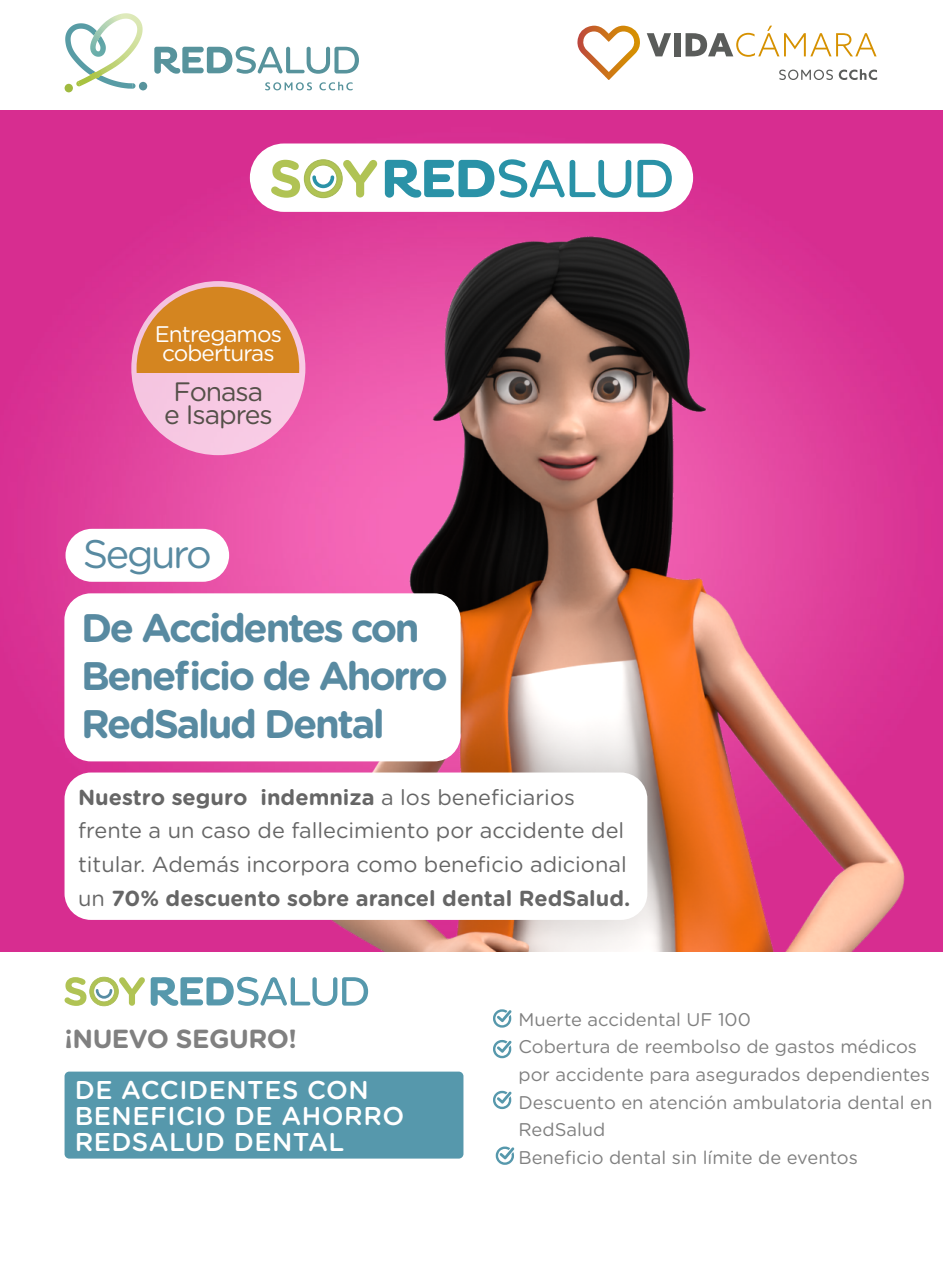
<style>
.page{position:relative;width:943px;height:1262px;background:#fff}
.page>*{position:absolute;margin:0;border:0;box-sizing:border-box;transform-origin:0 0}
.t1{font:700 39.83px/48px "Gotham Rounded";letter-spacing:-.06em;color:#588aa1}
.t2{font:39.83px "Gotham Rounded";letter-spacing:-.06em;color:#588aa1}
.t3{font:26.62px/22.7px "Gotham Rounded";letter-spacing:-.04em;color:#555049;text-align:center}
.t4{font:700 26.17px "Gotham Rounded";letter-spacing:-.02em;color:#808080}
.t5{font:500 25.72px/25.7px "Gotham Rounded";letter-spacing:.02em;color:#fff}
.t6{font:22.58px/19.3px "Gotham Rounded";letter-spacing:-.04em;color:#fff;text-align:center}
.t7{font:21.75px/33.6px "Gotham Rounded";color:#666}
.t8{font:18.38px/27.5px "Gotham Rounded";color:#808080}
.s1{font-weight:700}
</style>
<div class="page">
<img style="left:0;top:111px;width:943px;height:840px">
<img style="left:261px;top:193px;width:682px;height:758px">
<svg style="left:65px;top:976px;width:80px;height:30px"></svg>
<svg style="left:151px;top:976px;width:217px;height:29px"></svg>
<div style="left:65px;top:1071px;width:398px;height:87px;background:#5698ac;border-radius:5px"></div>
<svg style="left:493px;top:1009px;width:18px;height:18px"></svg>
<svg style="left:493px;top:1040px;width:18px;height:18px"></svg>
<svg style="left:493px;top:1090px;width:18px;height:19px"></svg>
<svg style="left:495px;top:1146px;width:19px;height:18px"></svg>
<svg style="left:132px;top:83px;width:4px;height:6px"></svg>
<svg style="left:65px;top:13px;width:60px;height:73px"></svg>
<svg style="left:76px;top:81px;width:4px;height:6px"></svg>
<div style="left:65px;top:84px;width:8px;height:8px;background:#a0ba40;border-radius:50%"></div>
<div style="left:139px;top:82px;width:8px;height:8px;background:#57939c;border-radius:50%"></div>
<svg style="left:154px;top:46px;width:205px;height:28px"></svg>
<svg style="left:265px;top:82px;width:47px;height:8px"></svg>
<svg style="left:319px;top:82px;width:34px;height:8px"></svg>
<div style="left:250px;top:143px;width:443px;height:69px;background:#fff;border-radius:34px"></div>
<svg style="left:271px;top:159px;width:106px;height:39px"></svg>
<svg style="left:637px;top:160px;width:34px;height:37px"></svg>
<svg style="left:385px;top:159px;width:246px;height:39px"></svg>
<div style="left:64px;top:593px;width:396px;height:168px;background:#fff;border-radius:26px"></div>
<svg style="left:646px;top:33px;width:25px;height:23px"></svg>
<div style="left:674px;top:33px;width:6px;height:23px;background:#5a5c5a"></div>
<svg style="left:685px;top:26px;width:191px;height:31px"></svg>
<svg style="left:779px;top:69px;width:98px;height:11px"></svg>
<svg style="left:577px;top:26px;width:63px;height:54px"></svg>
<div style="left:65px;top:529px;width:164px;height:52px;background:#fff;border-radius:26px"></div>
<div style="left:64px;top:772px;width:583px;height:147px;background:#fff;border-radius:26px"></div>
<div style="left:131px;top:281px;width:174px;height:174px;background:#f7c9e3;border-radius:50%"></div>
<svg style="left:136px;top:287px;width:163px;height:85px;background:#d7803e"></svg>
<p class="t6" style="left:155px;top:323px;width:129px">Entregamos coberturas</p>
<h2 class="t3" style="left:164px;top:379px;width:110px">Fonasa e Isapres</h2>
<h1 class="t2" style="left:83px;top:526px;width:131px">Seguro</h1>
<h1 class="t1" style="left:81px;top:602px;width:368px">De Accidentes con<br>Beneficio de Ahorro<br>RedSalud Dental</h1>
<p class="t7" style="left:78px;top:779px;width:553px"><span class="s1">Nuestro seguro indemniza</span> a los beneficiarios frente a un caso de fallecimiento por accidente del titular. Además incorpora como beneficio adicional un <span class="s1">70% descuento sobre arancel dental RedSalud.</span></p>
<h3 class="t4" style="left:65px;top:1019px;width:234px">¡NUEVO SEGURO!</h3>
<h3 class="t5" style="left:75px;top:1076px;width:331px">DE ACCIDENTES CON<br>BENEFICIO DE AHORRO<br>REDSALUD DENTAL</h3>
<p class="t8" style="left:518px;top:1004px;width:415px">Muerte accidental UF 100<br>Cobertura de reembolso de gastos médicos por accidente para asegurados dependientes Descuento en atención ambulatoria dental en RedSalud<br>Beneficio dental sin límite de eventos</p>
</div>
